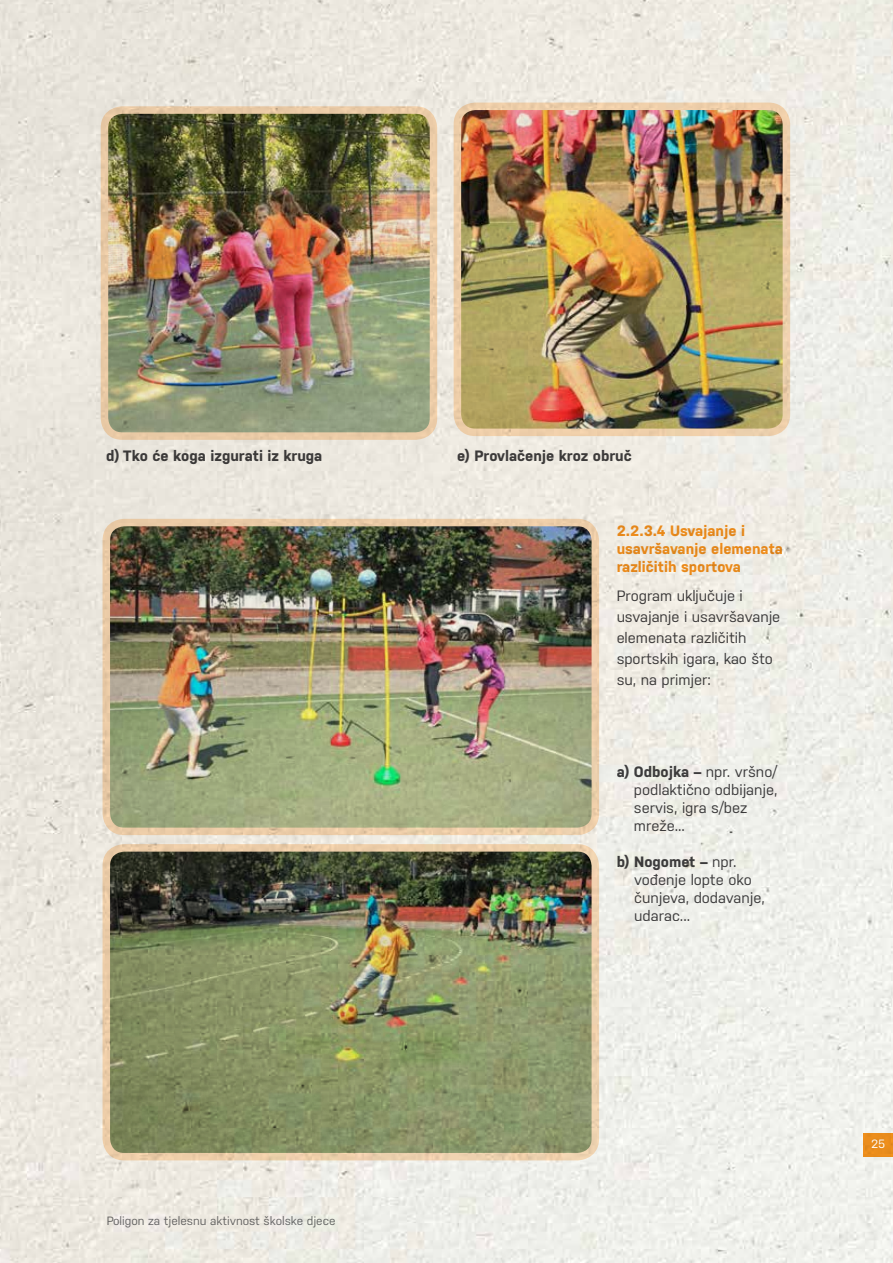
<style>
.page{position:relative;width:893px;height:1263px;background:#fff}
.page>*{position:absolute;margin:0;border:0;box-sizing:border-box;transform-origin:0 0}
.t1{font:15px/18px "Nudista";color:#414042}
.t2{font:700 15px/18px "Nudista";color:#f7941e}
.t3{font:700 15px "Nudista";color:#414042}
.t4{font:12px "Nudista";color:#6d6e71}
.t5{font:12px "Nudista";color:#fff}
.s1{font-weight:700}
</style>
<div class="page">
<img style="left:0;top:0;width:893px;height:1263px">
<div style="left:864px;top:1133px;width:29px;height:24px;background:#e98c1b"></div>
<img style="left:104px;top:110px;width:329px;height:326px">
<div style="left:101px;top:106px;width:336px;height:334px;border:8px solid #fee0bf;border-radius:18px"></div>
<img style="left:457px;top:106px;width:329px;height:326px">
<div style="left:454px;top:103px;width:336px;height:333px;border:8px solid #fee0bf;border-radius:18px"></div>
<img style="left:106px;top:522px;width:489px;height:309px">
<div style="left:103px;top:519px;width:496px;height:316px;border:8px solid #fee0bf;border-radius:18px"></div>
<img style="left:106px;top:848px;width:489px;height:309px">
<div style="left:103px;top:844px;width:496px;height:316px;border:8px solid #fee0bf;border-radius:18px"></div>
<p class="t3" style="left:106px;top:444px;width:218px">d) Tko će koga izgurati iz kruga</p>
<p class="t3" style="left:457px;top:444px;width:176px">e) Provlačenje kroz obruč</p>
<p class="t2" style="left:617px;top:520px;width:168px">2.2.3.4 Usvajanje i usavršavanje elemenata različitih sportova</p>
<p class="t1" style="left:617px;top:584px;width:165px;line-height:21px">Program uključuje i usvajanje i usavršavanje elemenata različitih sportskih igara, kao što su, na primjer:</p>
<p class="t1" style="left:634px;top:761px;width:145px;text-indent:-17px"><span class="s1">a) Odbojka –</span> npr. vršno/ podlaktično odbijanje, servis, igra s/bez mreže...</p>
<p class="t4" style="left:106px;top:1212px;width:231px">Poligon za tjelesnu aktivnost školske djece</p>
<p class="t1" style="left:634px;top:851px;width:132px;text-indent:-18px"><span class="s1">b) Nogomet –</span> npr. vođenje lopte oko čunjeva, dodavanje, udarac...</p>
<p class="t5" style="left:871px;top:1135px;width:16px">25</p>
</div>
